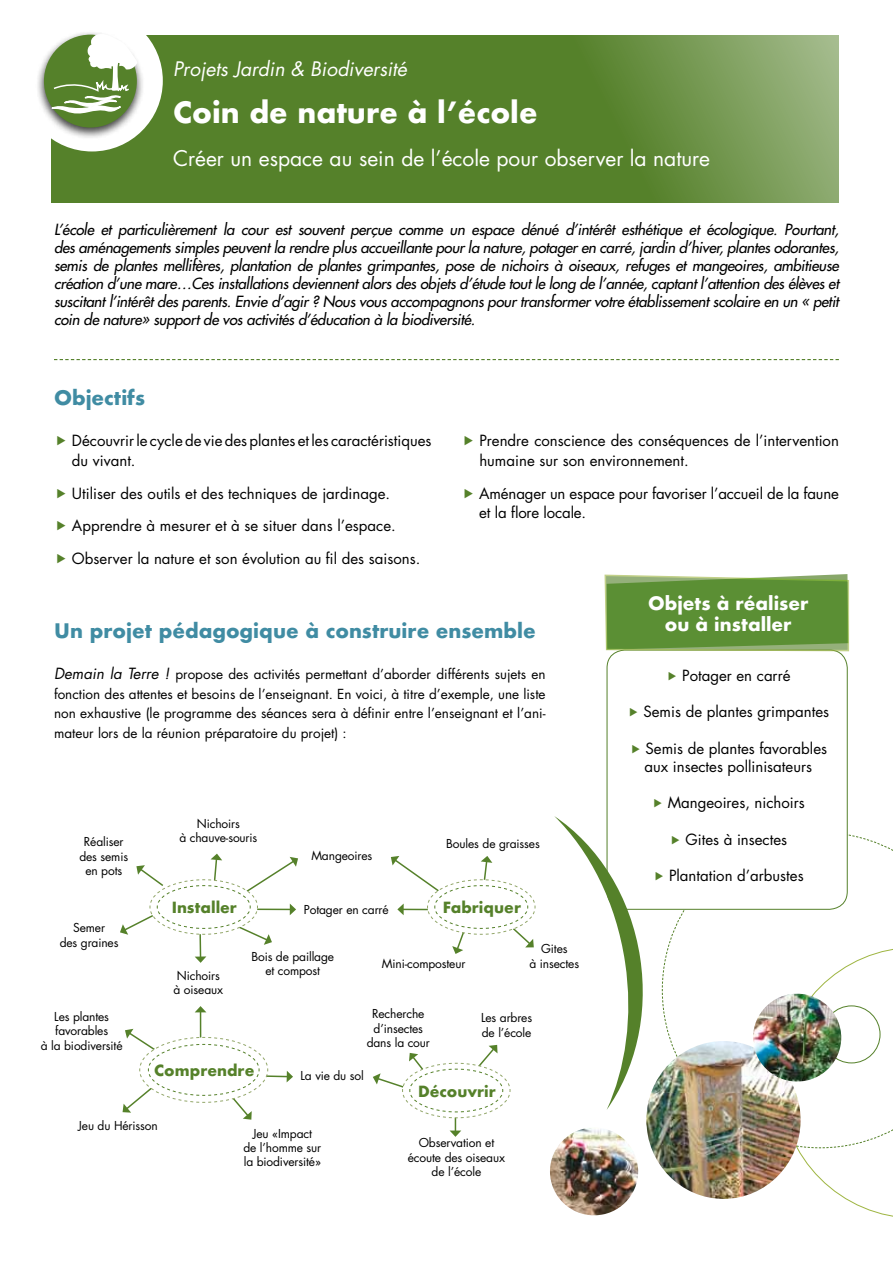
<style>
.page{position:relative;width:893px;height:1263px;background:#fff}
.page>*{position:absolute;margin:0;border:0;box-sizing:border-box;transform-origin:0 0}
.t1{font:700 28.5px "Futura";color:#fff}
.t2{font:21px "Futura";color:#fff}
.t3{font:700 19.5px "Futura";color:#408ca3}
.t4{font:italic 19.5px "Futura";color:#fff}
.t5{font:700 18px/21.6px "Futura";color:#fff;text-align:center}
.t6{font:italic 15px/18px "Futura";letter-spacing:-.015em;color:#000;text-align:justify}
.t7{font:15px/19.5px "Futura";color:#000}
.t8{font:700 15px "Futura";color:#55812a}
.t9{font:13.5px/19.5px "Futura";color:#000;text-align:justify}
.t10{font:12px/14.4px "Futura";letter-spacing:-.01em;color:#000;text-align:center}
.s1{font-style:italic;font-size:15px}
</style>
<div class="page">
<svg style="left:554px;top:816px;width:95px;height:294px"></svg>
<img style="left:646px;top:1041px;width:10px;height:117px">
<img style="left:550px;top:1127px;width:88px;height:88px;border-radius:44px">
<svg style="left:51px;top:35px;width:788px;height:168px;background:#608938"></svg>
<div style="left:21px;top:10px;width:142px;height:141px;background:#fff;border-radius:50%"></div>
<svg style="left:54px;top:359px;width:785px;height:1px"></svg>
<svg style="left:604px;top:574px;width:246px;height:78px;background:#6b9945"></svg>
<div style="left:36px;top:31px;width:109px;height:109px;background:#000;opacity:.75"></div>
<div style="left:44px;top:35px;width:93px;height:93px;background:#55812a;border-radius:50%"></div>
<svg style="left:51px;top:31px;width:87px;height:84px"></svg>
<hr style="left:200px;top:1012px;width:1px;height:38px;background:#55812a">
<svg style="left:195px;top:1006px;width:11px;height:6px"></svg>
<hr style="left:199px;top:929px;width:2px;height:28px;background:#55812a">
<svg style="left:195px;top:956px;width:11px;height:7px"></svg>
<svg style="left:373px;top:1045px;width:138px;height:92px"></svg>
<svg style="left:391px;top:856px;width:145px;height:98px"></svg>
<svg style="left:120px;top:854px;width:178px;height:91px"></svg>
<svg style="left:123px;top:1029px;width:170px;height:91px"></svg>
<img style="left:656px;top:832px;width:237px;height:385px">
<h3 class="t4" style="left:173px;top:55px;width:236px">Projets Jardin &amp; Biodiversité</h3>
<h1 class="t1" style="left:173px;top:92px;width:366px">Coin de nature à l’école</h1>
<h2 class="t2" style="left:173px;top:144px;width:539px">Créer un espace au sein de l’école pour observer la nature</h2>
<p class="t6" style="left:54px;top:220px;width:786px">L’école et particulièrement la cour est souvent perçue comme un espace dénué d’intérêt esthétique et écologique. Pourtant, des aménagements simples peuvent la rendre plus accueillante pour la nature, potager en carré, jardin d’hiver, plantes odorantes, semis de plantes mellifères, plantation de plantes grimpantes, pose de nichoirs à oiseaux, refuges et mangeoires, ambitieuse création d’une mare…Ces installations deviennent alors des objets d’étude tout le long de l’année, captant l’attention des élèves et suscitant l’intérêt des parents. Envie d’agir ? Nous vous accompagnons pour transformer votre établissement scolaire en un « petit coin de nature» support de vos activités d’éducation à la biodiversité.</p>
<h3 class="t3" style="left:54px;top:384px;width:92px">Objectifs</h3>
<p class="t7" style="left:72px;top:431px;width:361px">Découvrir le cycle de vie des plantes et les caractéristiques du vivant.</p>
<p class="t7" style="left:72px;top:477px;width:350px;line-height:32.7px">Utiliser des outils et des techniques de jardinage.<br>Apprendre à mesurer et à se situer dans l’espace.<br>Observer la nature et son évolution au fil des saisons.</p>
<p class="t7" style="left:479px;top:431px;width:361px">Prendre conscience des conséquences de l’intervention humaine sur son environnement.</p>
<p class="t7" style="left:479px;top:483px;width:361px">Aménager un espace pour favoriser l’accueil de la faune et la flore locale.</p>
<h3 class="t3" style="left:54px;top:617px;width:483px">Un projet pédagogique à construire ensemble</h3>
<p class="t9" style="left:54px;top:664px;width:493px"><span class="s1">Demain la Terre !</span> propose des activités permettant d’aborder différents sujets en fonction des attentes et besoins de l’enseignant. En voici, à titre d’exemple, une liste non exhaustive (le programme des séances sera à définir entre l’enseignant et l’ani&shy;mateur lors de la réunion préparatoire du projet) :</p>
<p class="t10" style="left:79px;top:834px;width:50px">Réaliser des semis en pots</p>
<p class="t10" style="left:60px;top:920px;width:60px">Semer<br>des graines</p>
<p class="t10" style="left:41px;top:1009px;width:83px">Les plantes favorables<br>à la biodiversité</p>
<p class="t10" style="left:179px;top:816px;width:79px">Nichoirs<br>à chauve-souris</p>
<p class="t10" style="left:311px;top:848px;width:63px">Mangeoires</p>
<p class="t10" style="left:446px;top:836px;width:95px">Boules de graisses</p>
<p class="t8" style="left:172px;top:897px;width:67px">Installer</p>
<p class="t8" style="left:443px;top:897px;width:80px">Fabriquer</p>
<p class="t10" style="left:304px;top:902px;width:86px">Potager en carré</p>
<p class="t10" style="left:174px;top:968px;width:51px;text-align:left">Nichoirs à oiseaux</p>
<p class="t10" style="left:251px;top:949px;width:84px">Bois de paillage et compost</p>
<p class="t10" style="left:541px;top:941px;width:28px">Gites</p>
<p class="t10" style="left:382px;top:956px;width:85px">Mini-composteur</p>
<p class="t10" style="left:530px;top:956px;width:51px">à insectes</p>
<p class="t10" style="left:367px;top:1007px;width:65px">Recherche d’insectes dans la cour</p>
<p class="t10" style="left:481px;top:1010px;width:53px;text-align:left">Les arbres de l’école</p>
<p class="t8" style="left:154px;top:1060px;width:102px">Comprendre</p>
<p class="t10" style="left:301px;top:1068px;width:65px">La vie du sol</p>
<p class="t8" style="left:418px;top:1080px;width:79px">Découvrir</p>
<p class="t10" style="left:78px;top:1118px;width:81px">Jeu du Hérisson</p>
<p class="t10" style="left:243px;top:1126px;width:79px">Jeu «Impact<br>de l’homme sur la biodiversité»</p>
<p class="t10" style="left:408px;top:1135px;width:99px">Observation et écoute des oiseaux de l’école</p>
<p class="t5" style="left:648px;top:592px;width:162px">Objets à réaliser ou à installer</p>
<p class="t7" style="left:682px;top:665px;width:110px">Potager en carré</p>
<p class="t7" style="left:643px;top:702px;width:187px">Semis de plantes grimpantes</p>
<p class="t7" style="left:644px;top:739px;width:184px;line-height:18px">Semis de plantes favorables aux insectes pollinisateurs</p>
<p class="t7" style="left:668px;top:793px;width:139px">Mangeoires, nichoirs</p>
<p class="t7" style="left:685px;top:829px;width:103px">Gites à insectes</p>
<p class="t7" style="left:669px;top:866px;width:136px">Plantation d’arbustes</p>
</div>
